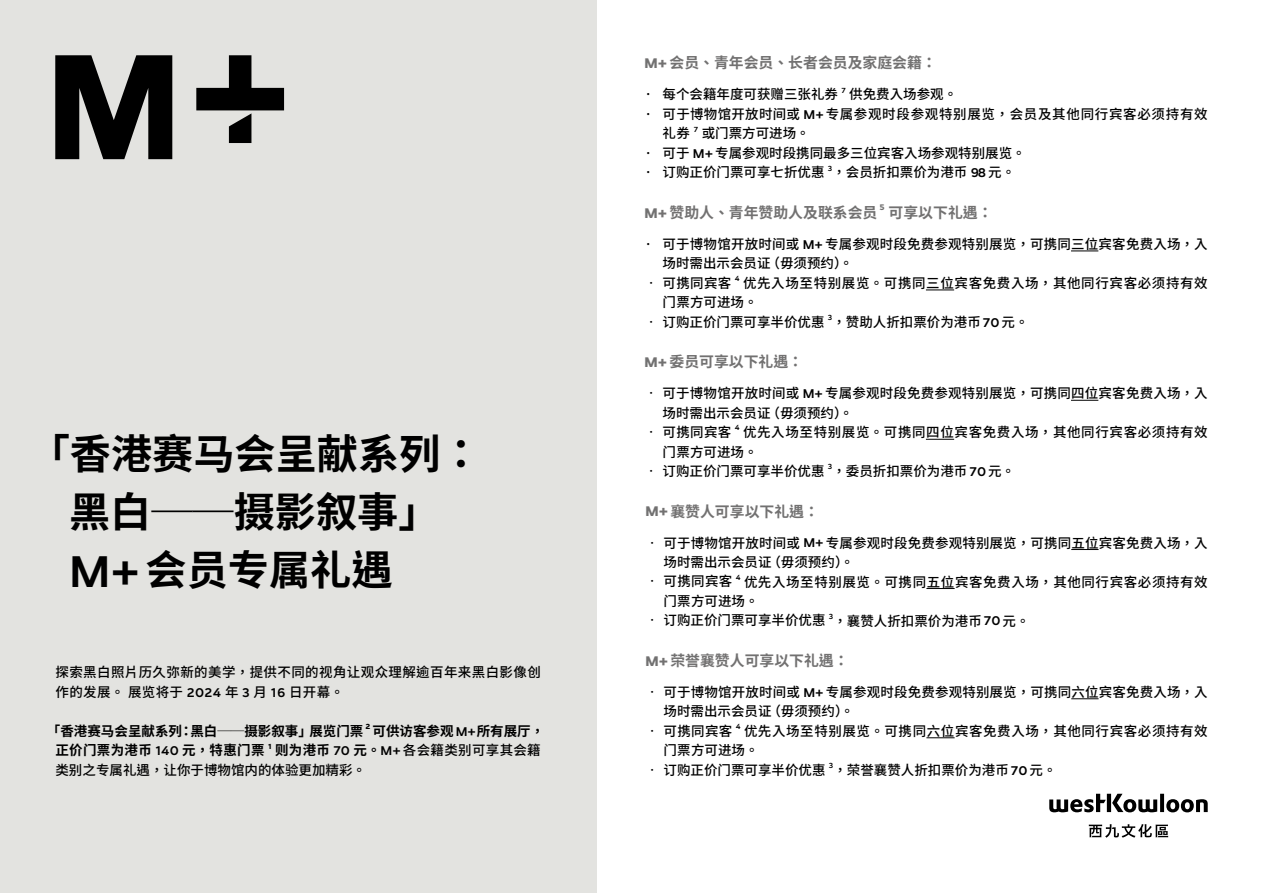
<style>
.page{position:relative;width:1263px;height:893px;background:#fff}
.page>*{position:absolute;margin:0;border:0;box-sizing:border-box;transform-origin:0 0}
.t1{font:700 41.1px/58.2px "Noto Sans CJ Ktc";color:#000}
.t2{font:700 14.85px "Noto Sans CJ Ktc";color:#727171}
.t3{font:500 13.5px/19.5px "Noto Sans CJ Ktc";letter-spacing:.015em;color:#000}
.t4{font:500 13.5px/19.5px "Noto Sans CJ Ktc";letter-spacing:.045em;color:#000}
.t5{font:700 13.5px/19.5px "Noto Sans CJ Ktc";color:#000}
.t6{font:500 13.5px "Noto Sans CJ Ktc";letter-spacing:.05em;color:#000}
.t7{font:700 8.7px "Simplistic Mplus";color:#727171}
.t8{font:500 7.8px "Simplistic Mplus";color:#000}
.t9{font:700 7.8px "Simplistic Mplus";color:#000}
.s1{font-family:"Simplistic Mplus";font-weight:500;font-size:47.4px}
.s2{font-family:"Simplistic Mplus"}
.s3{font-family:"Simplistic Mplus";font-weight:500}
.s4{font-weight:700}
</style>
<div class="page">
<div style="left:0;top:0;width:596px;height:893px;background:#e3e3e0"></div>
<svg style="left:1071px;top:251px;width:27px;height:1px"></svg>
<svg style="left:926px;top:290px;width:28px;height:1px"></svg>
<svg style="left:1071px;top:400px;width:27px;height:1px"></svg>
<svg style="left:926px;top:439px;width:28px;height:1px"></svg>
<svg style="left:1071px;top:549px;width:27px;height:1px"></svg>
<svg style="left:926px;top:588px;width:29px;height:1px"></svg>
<svg style="left:1071px;top:698px;width:27px;height:1px"></svg>
<svg style="left:926px;top:737px;width:29px;height:1px"></svg>
<svg style="left:55px;top:55px;width:229px;height:104px"></svg>
<svg style="left:1089px;top:824px;width:79px;height:14px"></svg>
<svg style="left:1049px;top:794px;width:159px;height:18px"></svg>
<h1 class="t1" style="left:69px;top:425px;width:414px;text-indent:-40px">「香港赛马会呈献系列：黑白──摄影叙事」<br><span class="s1">M+</span>会员专属礼遇</h1>
<p class="t3" style="left:55px;top:663px;width:487px">探索黑白照片历久弥新的美学，提供不同的视角让观众理解逾百年来黑白影像创作的发展。展览将于 <span class="s2">2024</span> 年 <span class="s2">3</span> 月 <span class="s2">16</span> 日开幕。</p>
<p class="t5" style="left:55px;top:721px;width:490px;text-indent:-8px">「香港赛马会呈献系列：黑白──摄影叙事」展览门票 可供访客参观 <span class="s3">M+</span>所有展厅，正价门票为港币 <span class="s3">140</span> 元，特惠门票</p>
<p class="t9" style="left:365px;top:722px;width:6px">2</p>
<p class="t9" style="left:268px;top:741px;width:5px">1</p>
<p class="t3" style="left:55px;top:741px;width:487px;text-indent:220px"><span class="s4">则为港币</span> <span class="s2">70</span> <span class="s4">元。</span><span class="s2">M+</span>各会籍类别可享其会籍类别之专属礼遇，让你于博物馆内的体验更加精彩。</p>
<p class="t2" style="left:644px;top:55px;width:294px"><span class="s2">M+</span>会员、青年会员、长者会员及家庭会籍：</p>
<p class="t3" style="left:644px;top:85px;width:314px">· 每个会籍年度可获赠三张礼券 供免费入场参观。</p>
<p class="t6" style="left:644px;top:106px;width:565px">· 可于博物馆开放时间或 <span class="s2">M+</span>专属参观时段参观特别展览，会员及其他同行宾客必须持有效</p>
<p class="t3" style="left:662px;top:124px;width:149px">礼券 或门票方可进场。</p>
<p class="t3" style="left:644px;top:143px;width:383px">· 可于 <span class="s2">M+</span>专属参观时段携同最多三位宾客入场参观特别展览。</p>
<p class="t3" style="left:644px;top:163px;width:372px">· 订购正价门票可享七折优惠，会员折扣票价为港币 <span class="s2">98</span>元。</p>
<p class="t2" style="left:644px;top:204px;width:349px"><span class="s2">M+</span>赞助人、青年赞助人及联系会员 可享以下礼遇：</p>
<p class="t3" style="left:662px;top:234px;width:547px;text-indent:-18px">· 可于博物馆开放时间或 <span class="s2">M+</span>专属参观时段免费参观特别展览，可携同三位宾客免费入场，入场时需出示会员证（毋须预约）。</p>
<p class="t4" style="left:662px;top:273px;width:547px;text-indent:-18px">• 可携同宾客 优先入场至特别展览。可携同三位宾客免费入场，其他同行宾客必须持有效门票方可进场。</p>
<p class="t3" style="left:644px;top:312px;width:386px">• 订购正价门票可享半价优惠，赞助人折扣票价为港币<span class="s2">70</span>元。</p>
<p class="t2" style="left:644px;top:353px;width:160px"><span class="s2">M+</span>委员可享以下礼遇：</p>
<p class="t3" style="left:662px;top:384px;width:547px;text-indent:-18px">• 可于博物馆开放时间或 <span class="s2">M+</span>专属参观时段免费参观特别展览，可携同四位宾客免费入场，入场时需出示会员证（毋须预约）。</p>
<p class="t4" style="left:662px;top:423px;width:547px;text-indent:-18px">• 可携同宾客 优先入场至特别展览。可携同四位宾客免费入场，其他同行宾客必须持有效门票方可进场。</p>
<p class="t3" style="left:644px;top:462px;width:372px">• 订购正价门票可享半价优惠，委员折扣票价为港币<span class="s2">70</span>元。</p>
<p class="t8" style="left:841px;top:86px;width:6px">7</p>
<p class="t8" style="left:694px;top:125px;width:6px">7</p>
<p class="t8" style="left:828px;top:164px;width:6px">3</p>
<p class="t7" style="left:880px;top:203px;width:7px">5</p>
<p class="t8" style="left:735px;top:274px;width:6px">4</p>
<p class="t8" style="left:828px;top:313px;width:6px">3</p>
<p class="t8" style="left:735px;top:423px;width:6px">4</p>
<p class="t8" style="left:828px;top:462px;width:6px">3</p>
<p class="t2" style="left:645px;top:503px;width:175px"><span class="s2">M+</span>襄赞人可享以下礼遇：</p>
<p class="t3" style="left:663px;top:533px;width:546px;text-indent:-18px">• 可于博物馆开放时间或 <span class="s2">M+</span>专属参观时段免费参观特别展览，可携同五位宾客免费入场，入场时需出示会员证（毋须预约）。</p>
<p class="t4" style="left:663px;top:572px;width:546px;text-indent:-18px">• 可携同宾客 优先入场至特别展览。可携同五位宾客免费入场，其他同行宾客必须持有效门票方可进场。</p>
<p class="t3" style="left:645px;top:611px;width:386px">• 订购正价门票可享半价优惠，襄赞人折扣票价为港币<span class="s2">70</span>元。</p>
<p class="t2" style="left:645px;top:652px;width:205px"><span class="s2">M+</span>荣誉襄赞人可享以下礼遇：</p>
<p class="t3" style="left:663px;top:682px;width:546px;text-indent:-18px">• 可于博物馆开放时间或 <span class="s2">M+</span>专属参观时段免费参观特别展览，可携同六位宾客免费入场，入场时需出示会员证（毋须预约）。</p>
<p class="t4" style="left:663px;top:721px;width:546px;text-indent:-18px">• 可携同宾客 优先入场至特别展览。可携同六位宾客免费入场，其他同行宾客必须持有效门票方可进场。</p>
<p class="t3" style="left:645px;top:760px;width:413px">• 订购正价门票可享半价优惠，荣誉襄赞人折扣票价为港币<span class="s2">70</span>元。</p>
<p class="t8" style="left:736px;top:573px;width:6px">4</p>
<p class="t8" style="left:829px;top:612px;width:6px">3</p>
<p class="t8" style="left:736px;top:722px;width:6px">4</p>
<p class="t8" style="left:829px;top:761px;width:6px">3</p>
</div>
